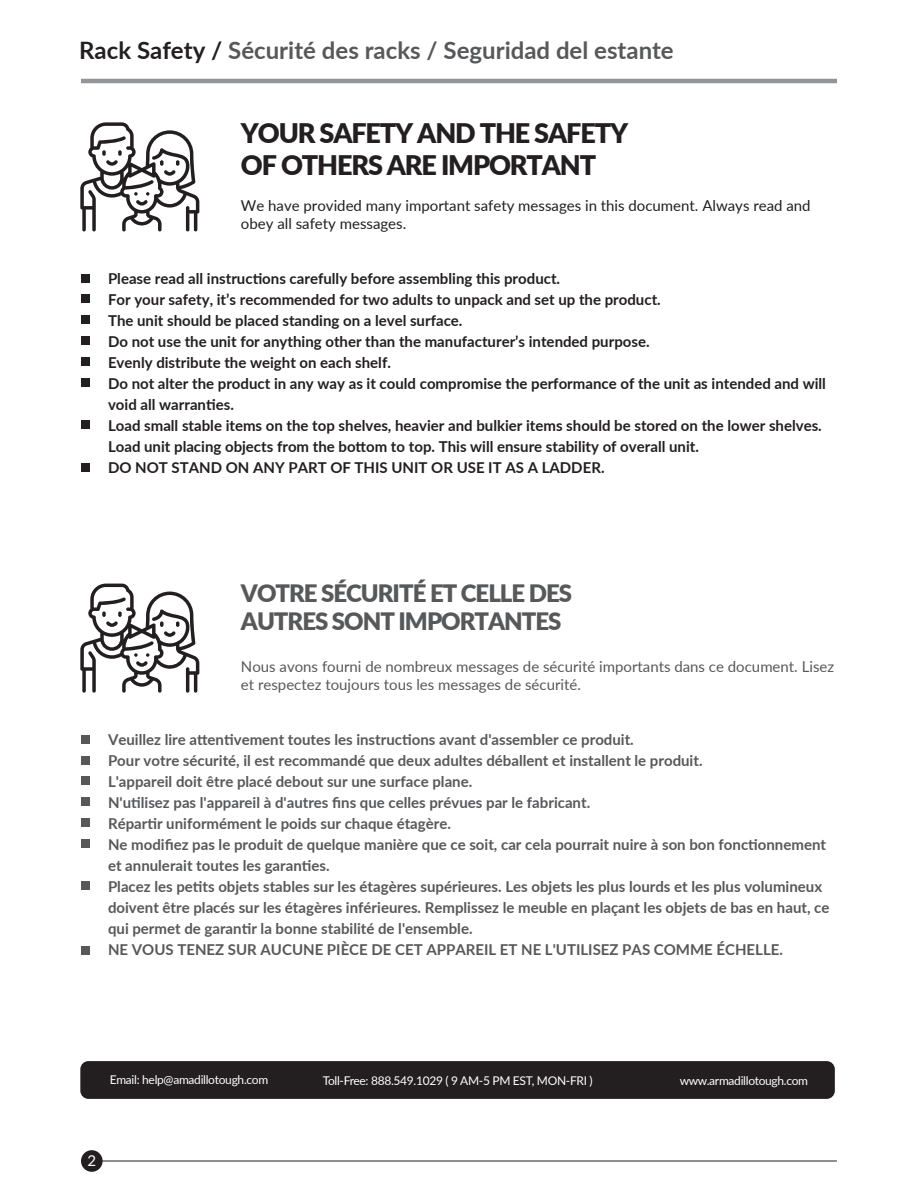
<style>
.page{position:relative;width:918px;height:1188px;background:#fff}
.page>*{position:absolute;margin:0;border:0;box-sizing:border-box;transform-origin:0 0}
.t1{font:900 27px/32.4px "Lato";letter-spacing:-.04em;color:#231f20}
.t2{font:700 24px "Lato";color:#57585a}
.t3{font:900 24px/28.8px "Lato";letter-spacing:-.04em;color:#57585a}
.t4{font:700 15px/21px "Lato";color:#57585a}
.t5{font:700 15px/21px "Lato";color:#231f20}
.t6{font:15px/18px "Lato";color:#57585a}
.t7{font:15px/18px "Lato";color:#231f20}
.t8{font:15px "Lato";color:#fff}
.t9{font:12px "Lato";letter-spacing:-.025em;color:#fff}
.s1{color:#231f20}
</style>
<div class="page">
<hr style="left:81px;top:1161px;width:756px;height:1px;background:#231f20">
<div style="left:81px;top:1150px;width:22px;height:22px;background:#231f20;border-radius:50%"></div>
<div style="left:80px;top:1061px;width:755px;height:38px;background:#231f20;border-radius:8px"></div>
<hr style="left:81px;top:79px;width:756px;height:4px;background:#939598">
<svg style="left:80px;top:122px;width:119px;height:109px"></svg>
<div style="left:81px;top:274px;width:8px;height:8px;background:#231f20"></div>
<div style="left:81px;top:295px;width:8px;height:8px;background:#231f20"></div>
<div style="left:81px;top:316px;width:8px;height:8px;background:#231f20"></div>
<div style="left:81px;top:337px;width:8px;height:8px;background:#231f20"></div>
<div style="left:81px;top:358px;width:8px;height:8px;background:#231f20"></div>
<div style="left:81px;top:379px;width:8px;height:8px;background:#231f20"></div>
<div style="left:81px;top:421px;width:8px;height:8px;background:#231f20"></div>
<div style="left:81px;top:463px;width:8px;height:8px;background:#231f20"></div>
<svg style="left:80px;top:584px;width:119px;height:109px"></svg>
<div style="left:81px;top:735px;width:8px;height:8px;background:#57585a"></div>
<div style="left:81px;top:756px;width:8px;height:8px;background:#57585a"></div>
<div style="left:81px;top:777px;width:8px;height:8px;background:#57585a"></div>
<div style="left:81px;top:798px;width:8px;height:8px;background:#57585a"></div>
<div style="left:81px;top:819px;width:8px;height:8px;background:#57585a"></div>
<div style="left:81px;top:840px;width:8px;height:8px;background:#57585a"></div>
<div style="left:81px;top:882px;width:8px;height:8px;background:#57585a"></div>
<div style="left:81px;top:946px;width:8px;height:8px;background:#57585a"></div>
<h2 class="t2" style="left:79px;top:32px;width:596px"><span class="s1">Rack Safety /</span> Sécurité des racks / Seguridad del estante</h2>
<h1 class="t1" style="left:241px;top:115px;width:389px">YOUR SAFETY AND THE SAFETY<br>OF OTHERS ARE IMPORTANT</h1>
<p class="t7" style="left:241px;top:196px;width:571px">We have provided many important safety messages in this document. Always read and obey all safety messages.</p>
<p class="t5" style="left:108px;top:268px;width:719px">Please read all instructions carefully before assembling this product.<br>For your safety, it’s recommended for two adults to unpack and set up the product.<br>The unit should be placed standing on a level surface.<br>Do not use the unit for anything other than the manufacturer’s intended purpose.<br>Evenly distribute the weight on each shelf.<br>Do not alter the product in any way as it could compromise the performance of the unit as intended and will void all warranties.<br>Load small stable items on the top shelves, heavier and bulkier items should be stored on the lower shelves.<br>Load unit placing objects from the bottom to top. This will ensure stability of overall unit.<br>DO NOT STAND ON ANY PART OF THIS UNIT OR USE IT AS A LADDER.</p>
<h2 class="t3" style="left:241px;top:577px;width:333px">VOTRE SÉCURITÉ ET CELLE DES<br>AUTRES SONT IMPORTANTES</h2>
<p class="t6" style="left:241px;top:657px;width:595px">Nous avons fourni de nombreux messages de sécurité importants dans ce document. Lisez et respectez toujours tous les messages de sécurité.</p>
<p class="t4" style="left:108px;top:729px;width:723px">Veuillez lire attentivement toutes les instructions avant d'assembler ce produit.<br>Pour votre sécurité, il est recommandé que deux adultes déballent et installent le produit.<br>L'appareil doit être placé debout sur une surface plane.<br>N'utilisez pas l'appareil à d'autres fins que celles prévues par le fabricant.<br>Répartir uniformément le poids sur chaque étagère.<br>Ne modifiez pas le produit de quelque manière que ce soit, car cela pourrait nuire à son bon fonctionnement et annulerait toutes les garanties.<br>Placez les petits objets stables sur les étagères supérieures. Les objets les plus lourds et les plus volumineux doivent être placés sur les étagères inférieures. Remplissez le meuble en plaçant les objets de bas en haut, ce qui permet de garantir la bonne stabilité de l'ensemble.<br>NE VOUS TENEZ SUR AUCUNE PIÈCE DE CET APPAREIL ET NE L'UTILISEZ PAS COMME ÉCHELLE.</p>
<p class="t9" style="left:110px;top:1071px;width:160px">Email: help@amadillotough.com</p>
<p class="t9" style="left:323px;top:1072px;width:272px">Toll-Free: 888.549.1029 ( 9 AM-5 PM EST, MON-FRI )</p>
<p class="t9" style="left:680px;top:1072px;width:130px">www.armadillotough.com</p>
<p class="t8" style="left:87px;top:1150px;width:10px">2</p>
</div>
